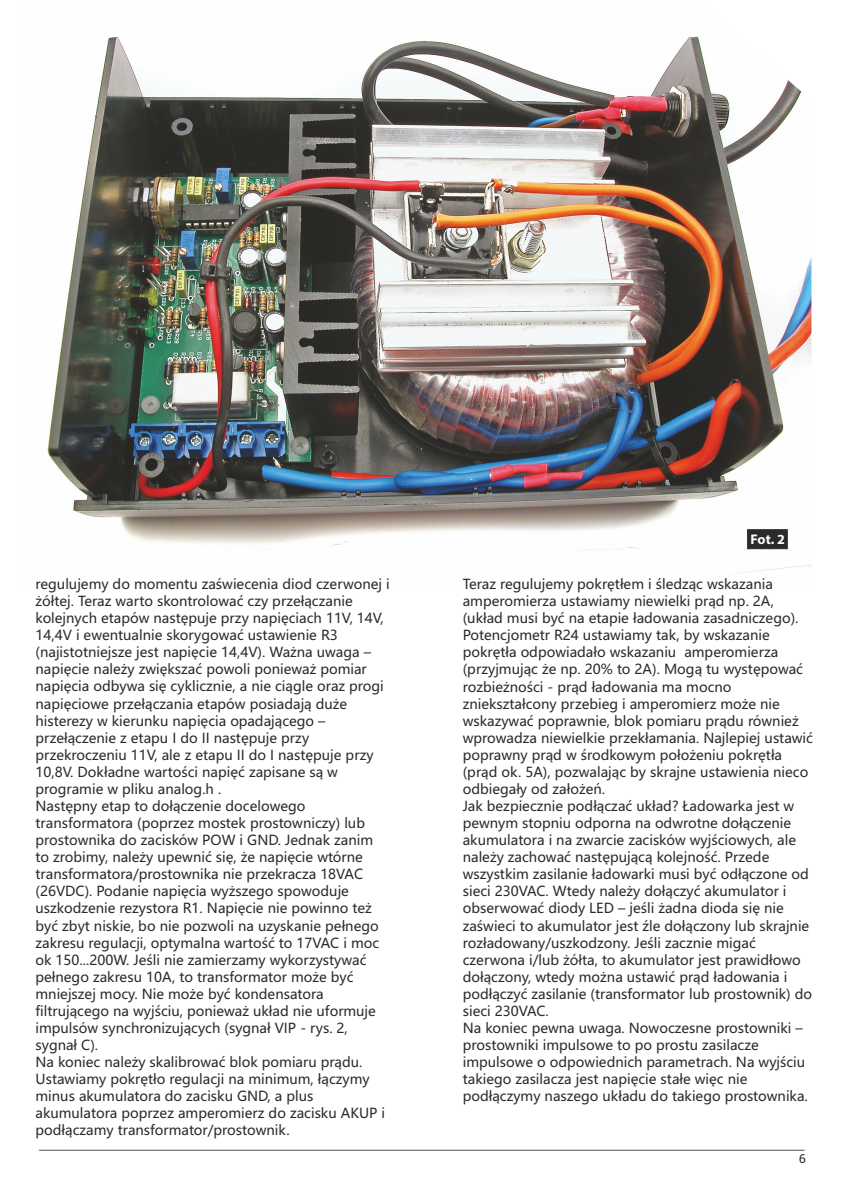
<style>
.page{position:relative;width:842px;height:1191px;background:#fff}
.page>*{position:absolute;margin:0;border:0;box-sizing:border-box;transform-origin:0 0}
.t1{font:700 14px "Myriad Pro";color:#fefefe}
.t2{font:13.6px/17px "Microsoft Ya Hei UI";color:#2b2a29}
.t3{font:12px "Tahoma";color:#2b2a29}
</style>
<div class="page">
<img style="left:47px;top:36px;width:764px;height:538px">
<svg style="left:747px;top:529px;width:41px;height:20px"></svg>
<hr style="left:39px;top:1149px;width:765px;height:1px;background:#4d5350">
<p class="t2" style="left:36px;top:576px;width:356px">regulujemy do momentu zaświecenia diod czerwonej i żółtej. Teraz warto skontrolować czy przełączanie kolejnych etapów następuje przy napięciach 11V, 14V, 14,4V i ewentualnie skorygować ustawienie R3 (najistotniejsze jest napięcie 14,4V). Ważna uwaga – napięcie należy zwiększać powoli ponieważ pomiar napięcia odbywa się cyklicznie, a nie ciągle oraz progi napięciowe przełączania etapów posiadają duże histerezy w kierunku napięcia opadającego – przełączenie z etapu I do II następuje przy przekroczeniu 11V, ale z etapu II do I następuje przy 10,8V. Dokładne wartości napięć zapisane są w programie w pliku analog.h .<br>Następny etap to dołączenie docelowego transformatora (poprzez mostek prostowniczy) lub prostownika do zacisków POW i GND. Jednak zanim to zrobimy, należy upewnić się, że napięcie wtórne transformatora/prostownika nie przekracza 18VAC (26VDC). Podanie napięcia wyższego spowoduje uszkodzenie rezystora R1. Napięcie nie powinno też być zbyt niskie, bo nie pozwoli na uzyskanie pełnego zakresu regulacji, optymalna wartość to 17VAC i moc ok 150...200W. Jeśli nie zamierzamy wykorzystywać pełnego zakresu 10A, to transformator może być mniejszej mocy. Nie może być kondensatora filtrującego na wyjściu, ponieważ układ nie uformuje impulsów synchronizujących (sygnał VIP - rys. 2, sygnał C).</p>
<p class="t2" style="left:36px;top:1054px;width:351px">Na koniec należy skalibrować blok pomiaru prądu.<br>Ustawiamy pokrętło regulacji na minimum, łączymy minus akumulatora do zacisku GND, a plus akumulatora poprzez amperomierz do zacisku AKUP i podłączamy transformator/prostownik.</p>
<p class="t1" style="left:751px;top:533px;width:36px">Fot. 2</p>
<p class="t2" style="left:463px;top:576px;width:352px">Teraz regulujemy pokrętłem i śledząc wskazania amperomierza ustawiamy niewielki prąd np. 2A, (układ musi być na etapie ładowania zasadniczego).<br>Potencjometr R24 ustawiamy tak, by wskazanie pokrętła odpowiadało wskazaniu amperomierza (przyjmując że np. 20% to 2A). Mogą tu występować rozbieżności - prąd ładowania ma mocno zniekształcony przebieg i amperomierz może nie wskazywać poprawnie, blok pomiaru prądu również wprowadza niewielkie przekłamania. Najlepiej ustawić poprawny prąd w środkowym położeniu pokrętła (prąd ok. 5A), pozwalając by skrajne ustawienia nieco odbiegały od założeń.<br>Jak bezpiecznie podłączać układ? Ładowarka jest w pewnym stopniu odporna na odwrotne dołączenie akumulatora i na zwarcie zacisków wyjściowych, ale należy zachować następującą kolejność. Przede wszystkim zasilanie ładowarki musi być odłączone od sieci 230VAC. Wtedy należy dołączyć akumulator i obserwować diody LED – jeśli żadna dioda się nie zaświeci to akumulator jest źle dołączony lub skrajnie rozładowany/uszkodzony. Jeśli zacznie migać czerwona i/lub żółta, to akumulator jest prawidłowo dołączony, wtedy można ustawić prąd ładowania i podłączyć zasilanie (transformator lub prostownik) do sieci 230VAC.</p>
<p class="t2" style="left:463px;top:1020px;width:347px">Na koniec pewna uwaga. Nowoczesne prostowniki – prostowniki impulsowe to po prostu zasilacze impulsowe o odpowiednich parametrach. Na wyjściu takiego zasilacza jest napięcie stałe więc nie podłączymy naszego układu do takiego prostownika.</p>
<p class="t3" style="left:799px;top:1153px;width:8px">6</p>
</div>
